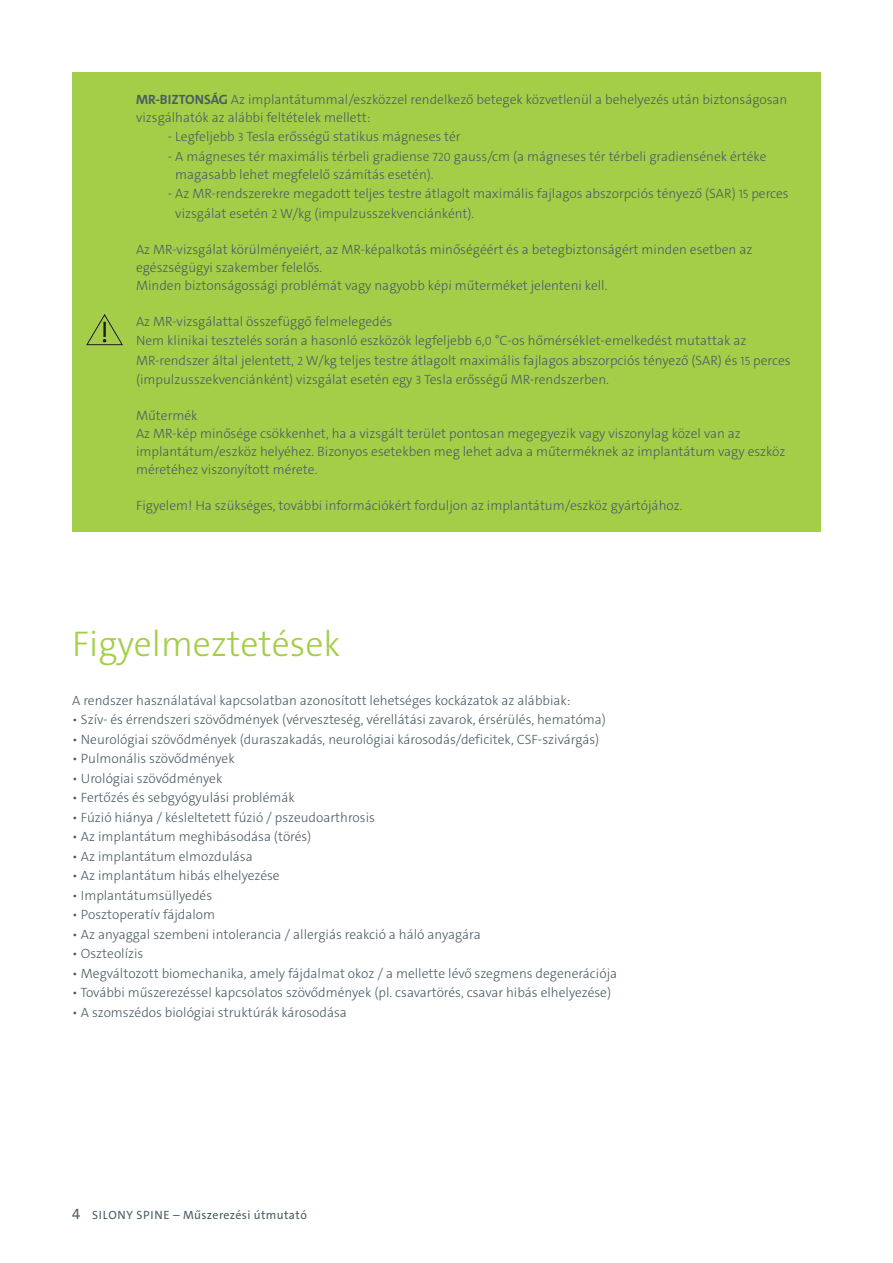
<style>
.page{position:relative;width:893px;height:1263px;background:#fff}
.page>*{position:absolute;margin:0;border:0;box-sizing:border-box;transform-origin:0 0}
.t1{font:300 36px "The Sans C4 s";color:#a4ce48}
.t2{font:300 13.5px/18px "The Sans C4 s";color:#4c5c65}
.t3{font:12px "The Sans C4 s";letter-spacing:.03em;color:#4c5c65}
.s1{font-weight:700}
.s2{font-size:12px}
.s3{font-size:15px}
</style>
<div class="page">
<div style="left:72px;top:72px;width:749px;height:459px;background:#a4ce48"></div>
<img style="left:86px;top:314px;width:37px;height:32px">
<p class="t2" style="left:136px;top:90px;width:653px"><span class="s1">MR-BIZTONSÁG</span> Az implantátummal/eszközzel rendelkező betegek közvetlenül a behelyezés után biztonságosan vizsgálhatók az alábbi feltételek mellett:</p>
<p class="t2" style="left:168px;top:128px;width:294px">- Legfeljebb <span class="s2">3</span> Tesla erősségű statikus mágneses tér</p>
<p class="t2" style="left:175px;top:147px;width:593px;text-indent:-7px">- A mágneses tér maximális térbeli gradiense <span class="s2">720</span> gauss/cm (a mágneses tér térbeli gradiensének értéke magasabb lehet megfelelő számítás esetén).</p>
<p class="t2" style="left:175px;top:184px;width:615px;line-height:19.5px;text-indent:-7px">- Az MR-rendszerekre megadott teljes testre átlagolt maximális fajlagos abszorpciós tényező (SAR) <span class="s2">15</span> perces vizsgálat esetén <span class="s2">2</span> W/kg (impulzusszekvenciánként).</p>
<p class="t2" style="left:136px;top:240px;width:618px">Az MR-vizsgálat körülményeiért, az MR-képalkotás minőségéért és a betegbiztonságért minden esetben az egészségügyi szakember felelős.<br>Minden biztonságossági problémát vagy nagyobb képi műterméket jelenteni kell.</p>
<p class="t2" style="left:136px;top:311px;width:656px;line-height:19.5px">Az MR-vizsgálattal összefüggő felmelegedés<br>Nem klinikai tesztelés során a hasonló eszközök legfeljebb <span class="s2">6</span>,<span class="s2">0</span> °C-os hőmérséklet-emelkedést mutattak az MR-rendszer által jelentett, <span class="s2">2</span> W/kg teljes testre átlagolt maximális fajlagos abszorpciós tényező (SAR) és <span class="s2">15</span> perces (impulzusszekvenciánként) vizsgálat esetén egy <span class="s2">3</span> Tesla erősségű MR-rendszerben.</p>
<p class="t2" style="left:136px;top:407px;width:651px">Műtermék<br>Az MR-kép minősége csökkenhet, ha a vizsgált terület pontosan megegyezik vagy viszonylag közel van az implantátum/eszköz helyéhez. Bizonyos esetekben meg lehet adva a műterméknek az implantátum vagy eszköz méretéhez viszonyított mérete.</p>
<p class="t2" style="left:136px;top:497px;width:546px">Figyelem! Ha szükséges, további információkért forduljon az implantátum/eszköz gyártójához.</p>
<h1 class="t1" style="left:72px;top:620px;width:270px">Figyelmeztetések</h1>
<p class="t2" style="left:72px;top:691px;width:500px">A rendszer használatával kapcsolatban azonosított lehetséges kockázatok az alábbiak:</p>
<p class="t2" style="left:72px;top:711px;width:535px">• Szív- és érrendszeri szövődmények (vérveszteség, vérellátási zavarok, érsérülés, hematóma)</p>
<p class="t2" style="left:72px;top:730px;width:528px">• Neurológiai szövődmények (duraszakadás, neurológiai károsodás/deficitek, CSF-szivárgás)</p>
<p class="t2" style="left:72px;top:750px;width:164px">• Pulmonális szövődmények</p>
<p class="t2" style="left:72px;top:769px;width:152px">• Urológiai szövődmények</p>
<p class="t2" style="left:72px;top:789px;width:224px">• Fertőzés és sebgyógyulási problémák</p>
<p class="t2" style="left:72px;top:808px;width:304px">• Fúzió hiánya / késleltetett fúzió / pszeudoarthrosis</p>
<p class="t2" style="left:72px;top:828px;width:240px">• Az implantátum meghibásodása (törés)</p>
<p class="t2" style="left:72px;top:847px;width:182px">• Az implantátum elmozdulása</p>
<p class="t2" style="left:72px;top:867px;width:209px">• Az implantátum hibás elhelyezése</p>
<p class="t2" style="left:72px;top:886px;width:141px">• Implantátumsüllyedés</p>
<p class="t2" style="left:72px;top:906px;width:144px">• Posztoperatív fájdalom</p>
<p class="t2" style="left:72px;top:925px;width:410px">• Az anyaggal szembeni intolerancia / allergiás reakció a háló anyagára</p>
<p class="t2" style="left:72px;top:945px;width:73px">• Oszteolízis</p>
<p class="t2" style="left:72px;top:964px;width:546px">• Megváltozott biomechanika, amely fájdalmat okoz / a mellette lévő szegmens degenerációja</p>
<p class="t2" style="left:72px;top:984px;width:540px">• További műszerezéssel kapcsolatos szövődmények (pl. csavartörés, csavar hibás elhelyezése)</p>
<p class="t2" style="left:72px;top:1003px;width:276px">• A szomszédos biológiai struktúrák károsodása</p>
<p class="t3" style="left:72px;top:1207px;width:236px"><span class="s3">4</span> SILONY SPINE – Műszerezési útmutató</p>
</div>
